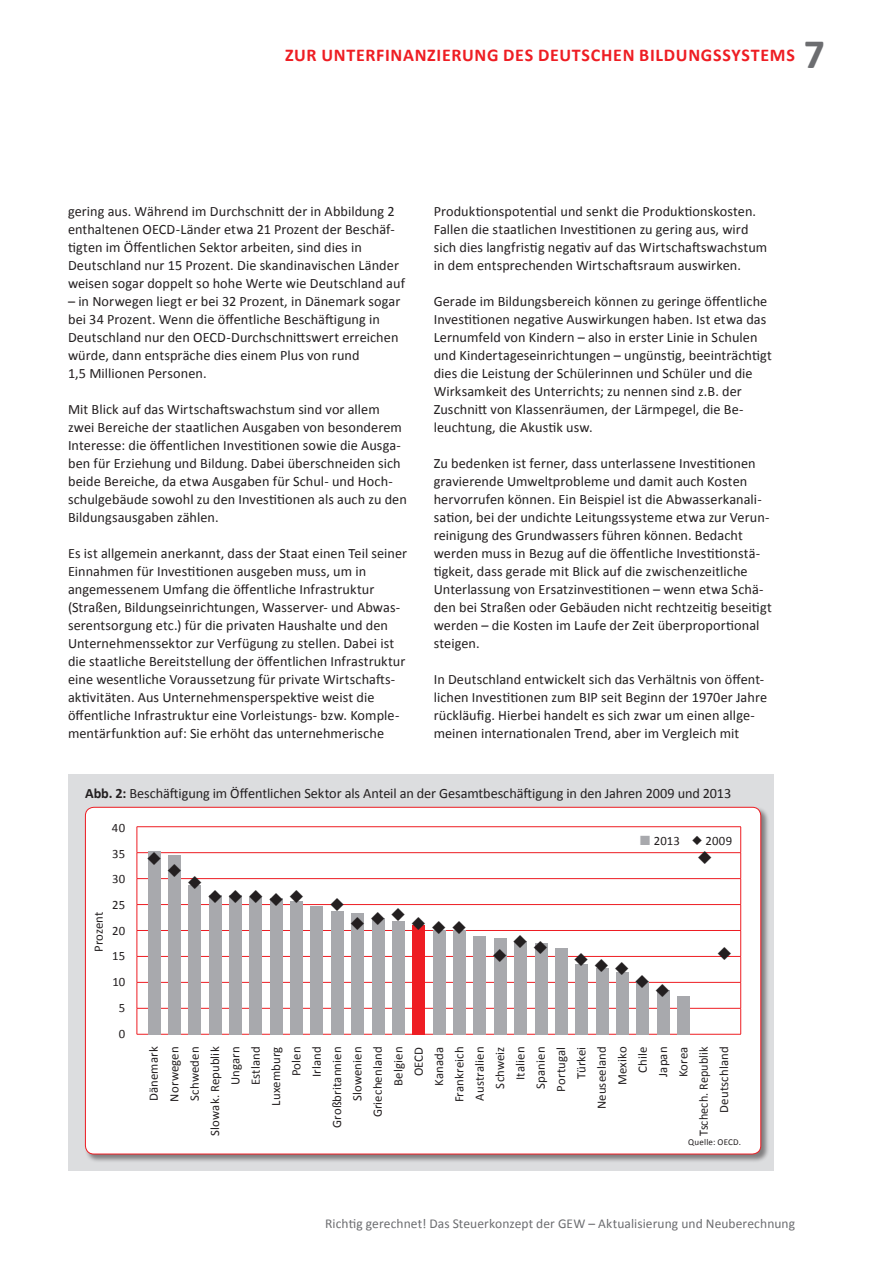
<style>
.page{position:relative;width:893px;height:1263px;background:#fff}
.page>*{position:absolute;margin:0;border:0;box-sizing:border-box;transform-origin:0 0}
.t1{font:700 42px "Calibri";color:#6c6d70}
.t2{font:700 18px "Calibri";color:#ee1d23}
.t3{font:14.25px/18px "Calibri";letter-spacing:.005em;color:#231f20}
.t4{font:13.5px "Calibri";letter-spacing:.005em;color:#6c6d70}
.t5{font:12.75px/20.4px "Calibri";letter-spacing:.01em;color:#231f20;text-align:center}
.t6{font:9px "Calibri";letter-spacing:.02em;color:#231f20}
.s1{font-weight:700}
</style>
<div class="page">
<div style="left:68px;top:774px;width:706px;height:396px;background:#dcdddf"></div>
<div style="left:85px;top:806px;width:685px;height:357px;background:#231f20;opacity:.5"></div>
<div style="left:85px;top:807px;width:676px;height:347px;background:#fff;border-radius:9px"></div>
<hr style="left:137px;top:826px;width:604px;height:1px;background:#ee1d23">
<hr style="left:137px;top:852px;width:604px;height:1px;background:#ee1d23">
<hr style="left:137px;top:878px;width:604px;height:1px;background:#ee1d23">
<hr style="left:137px;top:904px;width:604px;height:1px;background:#ee1d23">
<hr style="left:137px;top:930px;width:604px;height:1px;background:#ee1d23">
<hr style="left:137px;top:956px;width:604px;height:1px;background:#ee1d23">
<hr style="left:137px;top:982px;width:604px;height:1px;background:#ee1d23">
<hr style="left:137px;top:1008px;width:604px;height:1px;background:#ee1d23">
<svg style="left:137px;top:827px;width:1px;height:207px"></svg>
<svg style="left:740px;top:827px;width:1px;height:207px"></svg>
<hr style="left:137px;top:1034px;width:604px;height:1px;background:#ee1d23">
<div style="left:148px;top:851px;width:12px;height:183px;background:#a8a9ad"></div>
<div style="left:168px;top:855px;width:13px;height:179px;background:#a8a9ad"></div>
<div style="left:188px;top:885px;width:13px;height:149px;background:#a8a9ad"></div>
<div style="left:209px;top:895px;width:13px;height:139px;background:#a8a9ad"></div>
<div style="left:229px;top:895px;width:13px;height:139px;background:#a8a9ad"></div>
<div style="left:249px;top:897px;width:13px;height:137px;background:#a8a9ad"></div>
<div style="left:270px;top:898px;width:13px;height:136px;background:#a8a9ad"></div>
<div style="left:290px;top:901px;width:13px;height:133px;background:#a8a9ad"></div>
<div style="left:311px;top:906px;width:12px;height:128px;background:#a8a9ad"></div>
<div style="left:331px;top:911px;width:13px;height:123px;background:#a8a9ad"></div>
<div style="left:351px;top:913px;width:13px;height:121px;background:#a8a9ad"></div>
<div style="left:372px;top:918px;width:12px;height:116px;background:#a8a9ad"></div>
<div style="left:392px;top:921px;width:13px;height:113px;background:#a8a9ad"></div>
<div style="left:412px;top:925px;width:13px;height:109px;background:#ee1d23"></div>
<div style="left:433px;top:930px;width:13px;height:104px;background:#a8a9ad"></div>
<div style="left:453px;top:930px;width:13px;height:104px;background:#a8a9ad"></div>
<div style="left:474px;top:936px;width:12px;height:98px;background:#a8a9ad"></div>
<div style="left:494px;top:938px;width:13px;height:96px;background:#a8a9ad"></div>
<div style="left:514px;top:941px;width:13px;height:93px;background:#a8a9ad"></div>
<div style="left:535px;top:943px;width:12px;height:91px;background:#a8a9ad"></div>
<div style="left:555px;top:948px;width:13px;height:86px;background:#a8a9ad"></div>
<div style="left:575px;top:963px;width:13px;height:71px;background:#a8a9ad"></div>
<div style="left:596px;top:968px;width:12px;height:66px;background:#a8a9ad"></div>
<div style="left:616px;top:972px;width:13px;height:62px;background:#a8a9ad"></div>
<div style="left:636px;top:981px;width:13px;height:53px;background:#a8a9ad"></div>
<div style="left:657px;top:990px;width:13px;height:44px;background:#a8a9ad"></div>
<div style="left:677px;top:996px;width:13px;height:38px;background:#a8a9ad"></div>
<svg style="left:160px;top:852px;width:1px;height:13px"></svg>
<svg style="left:188px;top:878px;width:13px;height:2px"></svg>
<svg style="left:331px;top:904px;width:13px;height:2px"></svg>
<svg style="left:575px;top:955px;width:13px;height:9px"></svg>
<svg style="left:698px;top:852px;width:13px;height:2px"></svg>
<svg style="left:718px;top:955px;width:13px;height:2px"></svg>
<p class="t2" style="left:285px;top:44px;width:60px">ZUR UNTERFINANZIERUNG</p>
<p class="t2" style="left:503px;top:44px;width:11px">DES</p>
<p class="t2" style="left:538px;top:44px;width:12px">DEUTSCHEN</p>
<p class="t2" style="left:639px;top:44px;width:22px">BILDUNGSSYSTEMS</p>
<h1 class="t1" style="left:804px;top:27px;width:23px">7</h1>
<p class="t3" style="left:68px;top:202px;width:338px">gering aus. Während im Durchschnitt der in Abbildung 2 enthaltenen OECD-Länder etwa 21 Prozent der Beschäf&shy;tigten im Öffentlichen Sektor arbeiten, sind dies in Deutschland nur 15 Prozent. Die skandinavischen Länder weisen sogar doppelt so hohe Werte wie Deutschland auf</p>
<p class="t3" style="left:68px;top:292px;width:334px">– in Norwegen liegt er bei 32 Prozent, in Dänemark sogar bei 34 Prozent. Wenn die öffentliche Beschäftigung in Deutschland nur den OECD-Durchschnittswert erreichen würde, dann entspräche dies einem Plus von rund<br>1,5 Millionen Personen.</p>
<p class="t3" style="left:68px;top:400px;width:340px">Mit Blick auf das Wirtschaftswachstum sind vor allem zwei Bereiche der staatlichen Ausgaben von besonderem Interesse: die öffentlichen Investitionen sowie die Ausga&shy;ben für Erziehung und Bildung. Dabei überschneiden sich beide Bereiche, da etwa Ausgaben für Schul- und Hoch&shy;schulgebäude sowohl zu den Investitionen als auch zu den Bildungsausgaben zählen.</p>
<p class="t3" style="left:68px;top:544px;width:341px">Es ist allgemein anerkannt, dass der Staat einen Teil seiner Einnahmen für Investitionen ausgeben muss, um in angemessenem Umfang die öffentliche Infrastruktur (Straßen, Bildungseinrichtungen, Wasserver- und Abwas&shy;serentsorgung etc.) für die privaten Haushalte und den Unternehmenssektor zur Verfügung zu stellen. Dabei ist die staatliche Bereitstellung der öffentlichen Infrastruktur eine wesentliche Voraussetzung für private Wirtschafts&shy;aktivitäten. Aus Unternehmensperspektive weist die öffentliche Infrastruktur eine Vorleistungs- bzw. Komple&shy;mentärfunktion auf: Sie erhöht das unternehmerische</p>
<p class="t3" style="left:434px;top:202px;width:335px">Produktionspotential und senkt die Produktionskosten.<br>Fallen die staatlichen Investitionen zu gering aus, wird sich dies langfristig negativ auf das Wirtschaftswachstum in dem entsprechenden Wirtschaftsraum auswirken.</p>
<p class="t3" style="left:434px;top:292px;width:340px">Gerade im Bildungsbereich können zu geringe öffentliche Investitionen negative Auswirkungen haben. Ist etwa das Lernumfeld von Kindern – also in erster Linie in Schulen und Kindertageseinrichtungen – ungünstig, beeinträchtigt dies die Leistung der Schülerinnen und Schüler und die Wirksamkeit des Unterrichts; zu nennen sind z.B. der Zuschnitt von Klassenräumen, der Lärmpegel, die Be&shy;leuchtung, die Akustik usw.</p>
<p class="t3" style="left:434px;top:454px;width:340px">Zu bedenken ist ferner, dass unterlassene Investitionen gravierende Umweltprobleme und damit auch Kosten hervorrufen können. Ein Beispiel ist die Abwasserkanali&shy;sation, bei der undichte Leitungssysteme etwa zur Verun&shy;reinigung des Grundwassers führen können. Bedacht werden muss in Bezug auf die öffentliche Investitionstä&shy;tigkeit, dass gerade mit Blick auf die zwischenzeitliche Unterlassung von Ersatzinvestitionen – wenn etwa Schä&shy;den bei Straßen oder Gebäuden nicht rechtzeitig beseitigt werden – die Kosten im Laufe der Zeit überproportional steigen.</p>
<p class="t3" style="left:434px;top:670px;width:335px">In Deutschland entwickelt sich das Verhältnis von öffent&shy;lichen Investitionen zum BIP seit Beginn der 1970er Jahre rückläufig. Hierbei handelt es sich zwar um einen allge&shy;meinen internationalen Trend, aber im Vergleich mit</p>
<p class="t3" style="left:85px;top:784px;width:648px"><span class="s1">ABB. 2:</span> Beschäftigung im Öffentlichen Sektor als Anteil an der Gesamtbeschäftigung in den Jahren 2009 und 2013</p>
<p class="t5" style="left:89px;top:952px;width:42px;rotate:-90deg">Prozent</p>
<p class="t5" style="left:112px;top:815px;width:15px;line-height:25.7px">40<br>35<br>30<br>25<br>20<br>15<br>10<br>5<br>0</p>
<p class="t5" style="left:654px;top:830px;width:27px">2013</p>
<p class="t5" style="left:706px;top:830px;width:28px">2009</p>
<p class="t5" style="left:144px;top:1136px;width:91px;text-align:right;rotate:-90deg">Dänemark<br>Norwegen<br>Schweden<br>Slowak. Republik<br>Ungarn<br>Estland<br>Luxemburg<br>Polen<br>Irland<br>Großbritannien<br>Slowenien<br>Griechenland<br>Belgien<br>OECD<br>Kanada<br>Frankreich<br>Australien<br>Schweiz<br>Italien<br>Spanien<br>Portugal<br>Türkei<br>Neuseeland<br>Mexiko<br>Chile<br>Japan<br>Korea<br>Tschech. Republik<br>Deutschland</p>
<p class="t6" style="left:688px;top:1136px;width:54px">Quelle: OECD.</p>
<p class="t4" style="left:325px;top:1215px;width:471px">Richtig gerechnet! Das Steuerkonzept der GEW – Aktualisierung und Neuberechnung</p>
</div>
